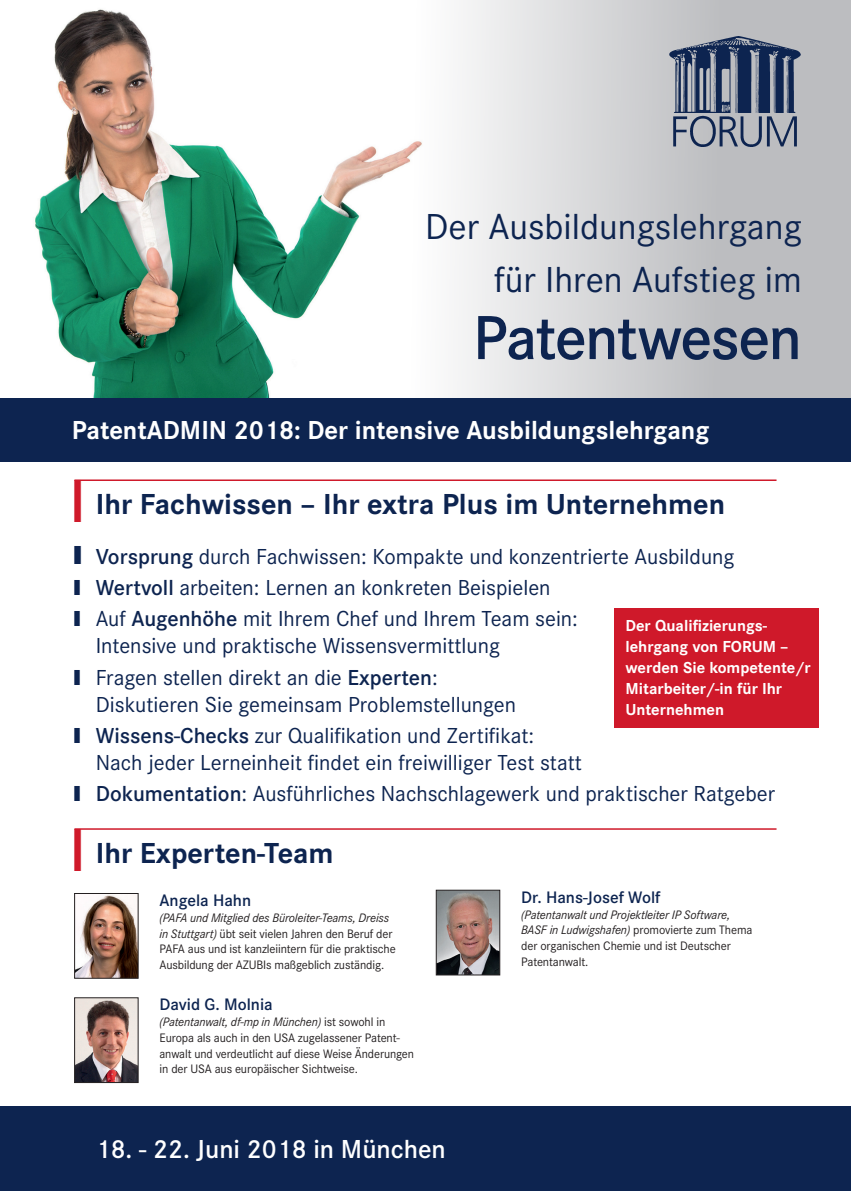
<style>
.page{position:relative;width:851px;height:1191px;background:#fff}
.page>*{position:absolute;margin:0;border:0;box-sizing:border-box;transform-origin:0 0}
.t1{font:600 64.5px "Corporate Swtp";letter-spacing:-.025em;color:#0d2450}
.t2{font:37.5px/52.5px "Corporate Swtp";color:#0d2450;text-align:right}
.t3{font:700 30px "Corporate Swtp";color:#0d2450}
.t4{font:700 27px "Corporate Swtp";color:#fff}
.t5{font:600 27px "Corporate Swtp";color:#fff}
.t6{font:22.5px/31.2px "Corporate Swtp";color:#0d2450}
.t7{font:600 17.25px "Corporate Swtp";color:#0d2450}
.t8{font:700 16.5px/21px "Corporate Swtp";color:#fff}
.t9{font:12.75px/15.8px "Corporate Swtp";letter-spacing:-.01em;color:#231f20}
.t10{font:italic 12.75px/15.8px "Corporate S";letter-spacing:-.01em;color:#231f20}
.s1{font-size:63px;color:#cf192a}
.s2{font-size:27px}
.s3{font-weight:600}
.s4{font-family:"Corporate S";font-style:italic}
.s5{font-family:"Corporate Swtp";font-style:normal}
</style>
<div class="page">
<div style="left:0;top:1106px;width:850px;height:85px;background:#0d2450"></div>
<svg style="left:566px;top:0;width:284px;height:398px;background:#c5c6c9"></svg>
<img style="left:35px;top:0;width:531px;height:398px">
<img style="left:669px;top:37px;width:131px;height:110px">
<div style="left:0;top:398px;width:850px;height:63px;background:#0d2450"></div>
<hr style="left:74px;top:479px;width:702px;height:2px;background:#cf192a">
<hr style="left:74px;top:828px;width:702px;height:1px;background:#cf192a">
<img style="left:76px;top:895px;width:60px;height:81px">
<div style="left:74px;top:893px;width:64px;height:85px;border:1px solid #231f20"></div>
<img style="left:76px;top:999px;width:60px;height:81px">
<div style="left:74px;top:997px;width:64px;height:85px;border:1px solid #231f20"></div>
<img style="left:438px;top:892px;width:60px;height:81px">
<div style="left:436px;top:890px;width:64px;height:85px;border:1px solid #231f20"></div>
<div style="left:614px;top:608px;width:205px;height:119px;background:#cf192a"></div>
<h2 class="t2" style="left:425px;top:204px;width:378px">Der Ausbildungslehrgang für Ihren Aufstieg im</h2>
<h1 class="t1" style="left:473px;top:316px;width:330px">Patentwesen</h1>
<p class="t4" style="left:72px;top:421px;width:639px">PatentADMIN 2018: Der intensive Ausbildungslehrgang</p>
<h3 class="t3" style="left:74px;top:494px;width:652px"><span class="s1">†</span> Ihr Fachwissen – Ihr extra Plus im Unternehmen</h3>
<p class="t6" style="left:74px;top:543px;width:661px"><span class="s2">†</span> <span class="s3">Vorsprung</span> durch Fachwissen: Kompakte und konzentrierte Ausbildung † <span class="s3">Wertvoll</span> arbeiten: Lernen an konkreten Beispielen<br>† Auf <span class="s3">Augenhöhe</span> mit Ihrem Chef und Ihrem Team sein:</p>
<p class="t6" style="left:74px;top:632px;width:427px;text-indent:21px">Intensive und praktische Wissensvermittlung † Fragen stellen direkt an die <span class="s3">Experten</span>:</p>
<p class="t6" style="left:74px;top:690px;width:461px;text-align:center">Diskutieren Sie gemeinsam Problemstellungen<br>† <span class="s3">Wissens-Checks</span> zur Qualifikation und Zertifikat:</p>
<p class="t6" style="left:74px;top:749px;width:702px;text-indent:21px">Nach jeder Lerneinheit findet ein freiwilliger Test statt<br>† <span class="s3">Dokumentation</span>: Ausführliches Nachschlagewerk und praktischer Ratgeber</p>
<h3 class="t3" style="left:74px;top:842px;width:260px"><span class="s1">†</span> Ihr Experten-Team</h3>
<p class="t7" style="left:159px;top:894px;width:93px">Angela Hahn</p>
<p class="t10" style="left:159px;top:911px;width:231px">(PAFA und Mitglied des Büroleiter-Teams, Dreiss</p>
<p class="t9" style="left:159px;top:926px;width:238px"><span class="s4">in Stuttgart)</span> übt seit vielen Jahren den Beruf der<br>PAFA aus und ist kanzleiintern für die praktische<br>Ausbildung der AZUBIs maßgeblich zuständig.</p>
<p class="t7" style="left:159px;top:998px;width:115px">David G. Molnia</p>
<p class="t10" style="left:159px;top:1015px;width:227px">(Patentanwalt, df-mp in München) <span class="s5">ist sowohl in</span></p>
<p class="t9" style="left:159px;top:1031px;width:256px">Europa als auch in den USA zugelassener Patent&shy;anwalt und verdeutlicht auf diese Weise Änderungen in der USA aus europäischer Sichtweise.</p>
<p class="t8" style="left:625px;top:616px;width:187px">Der Qualifizierungs&shy;lehrgang von FORUM – werden Sie kompetente/r<br>Mitarbeiter/-in für Ihr<br>Unternehmen</p>
<p class="t7" style="left:521px;top:891px;width:141px">Dr. Hans-Josef Wolf</p>
<p class="t10" style="left:521px;top:907px;width:233px">(Patentanwalt und Projektleiter IP Software,<br>BASF in Ludwigshafen) <span class="s5">promovierte zum Thema</span></p>
<p class="t9" style="left:521px;top:939px;width:211px">der organischen Chemie und ist Deutscher<br>Patentanwalt.</p>
<p class="t5" style="left:96px;top:1139px;width:351px">18. - 22. Juni 2018 in München</p>
</div>
